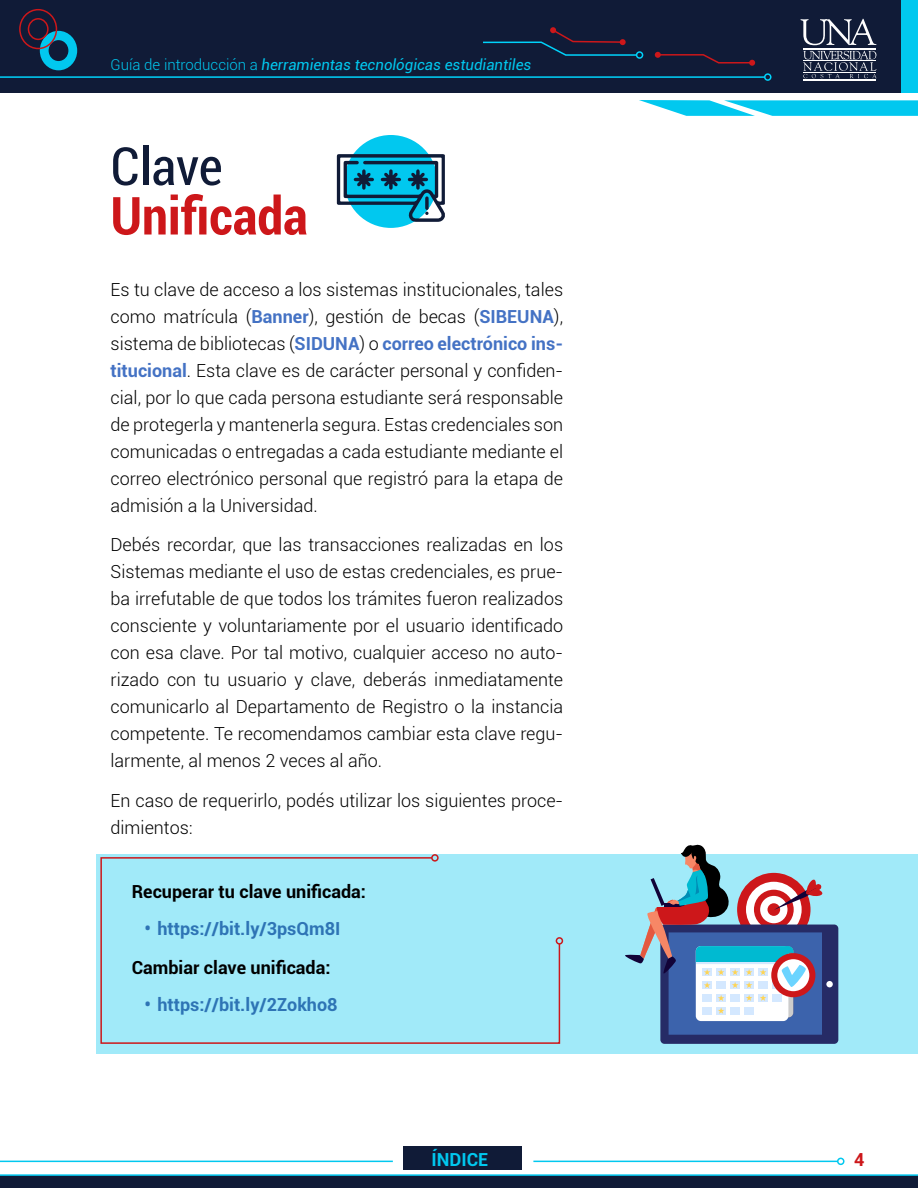
<style>
.page{position:relative;width:918px;height:1188px;background:#fff}
.page>*{position:absolute;margin:0;border:0;box-sizing:border-box;transform-origin:0 0}
.t1{font:700 condensed 52.5px "Roboto";color:#cd171a}
.t2{font:condensed 52.5px "Roboto";letter-spacing:-.005em;color:#101b37}
.t3{font:300 18px/27px "Roboto";color:#000;text-align:justify}
.t4{font:700 18px "Roboto";color:#000}
.t5{font:700 18px "Roboto";color:#2e74b5}
.t6{font:700 18px "Roboto";color:#01c8ef}
.t7{font:700 18px "Roboto";color:#cd171a}
.t8{font:italic 15px "Roboto";color:#01c8ef}
.s1{font-weight:300;font-style:normal}
.s2{font-weight:700;color:#4472c4}
</style>
<div class="page">
<div style="left:0;top:0;width:918px;height:93px;background:#101b37"></div>
<hr style="left:0;top:76px;width:765px;height:2px;background:#00d3fb">
<div style="left:764px;top:73px;width:8px;height:8px;border:2px solid #00d3fb;border-radius:50%"></div>
<svg style="left:803px;top:51px;width:74px;height:27px"></svg>
<hr style="left:803px;top:48px;width:73px;height:1px;background:#fff">
<hr style="left:803px;top:80px;width:73px;height:1px;background:#fff">
<hr style="left:803px;top:72px;width:73px;height:1px;background:#fff">
<hr style="left:803px;top:61px;width:73px;height:1px;background:#fff">
<svg style="left:800px;top:19px;width:76px;height:26px"></svg>
<div style="left:636px;top:51px;width:7px;height:8px;border:2px solid #00d3fb;border-radius:50%"></div>
<svg style="left:655px;top:52px;width:100px;height:14px"></svg>
<svg style="left:483px;top:27px;width:155px;height:30px"></svg>
<svg style="left:19px;top:8px;width:58px;height:62px"></svg>
<div style="left:902px;top:0;width:16px;height:93px;background:#01c8ef"></div>
<svg style="left:0;top:1174px;width:918px;height:14px;background:#14334f"></svg>
<hr style="left:533px;top:1161px;width:305px;height:1px;background:#01c8ef">
<div style="left:837px;top:1158px;width:8px;height:7px;border:2px solid #01c8ef;border-radius:50%"></div>
<hr style="left:0;top:1161px;width:393px;height:1px;background:#01c8ef">
<div style="left:403px;top:1146px;width:118px;height:24px;background:#101b37"></div>
<svg style="left:639px;top:100px;width:279px;height:16px;background:#2bd1f1"></svg>
<div style="left:344px;top:135px;width:93px;height:93px;background:#01c8ef;border-radius:50%"></div>
<div style="left:96px;top:854px;width:822px;height:199px;background:#a1eaf9"></div>
<svg style="left:100px;top:857px;width:461px;height:187px"></svg>
<div style="left:431px;top:854px;width:8px;height:8px;border:2px solid #cd171a;border-radius:50%"></div>
<div style="left:556px;top:937px;width:7px;height:8px;border:2px solid #cd171a;border-radius:50%"></div>
<div style="left:660px;top:925px;width:178px;height:119px;background:#262b66;border-radius:4px"></div>
<div style="left:826px;top:981px;width:7px;height:6px;background:#fff;border-radius:50%"></div>
<svg style="left:625px;top:844px;width:202px;height:191px"></svg>
<svg style="left:337px;top:154px;width:108px;height:68px"></svg>
<p class="t8" style="left:111px;top:54px;width:422px"><span class="s1">Guía de introducción a</span> herramientas tecnológicas estudiantiles</p>
<h1 class="t2" style="left:111px;top:130px;width:114px">Clave</h1>
<h1 class="t1" style="left:111px;top:179px;width:199px">Unificada</h1>
<p class="t3" style="left:111px;top:275px;width:454px">Es tu clave de acceso a los sistemas institucionales, tales como matrícula (<span class="s2">Banner</span>), gestión de becas (<span class="s2">SIBEUNA</span>), sistema de bibliotecas (<span class="s2">SIDUNA</span>) o <span class="s2">correo electrónico ins&shy;titucional</span>. Esta clave es de carácter personal y confiden&shy;cial, por lo que cada persona estudiante será responsable de protegerla y mantenerla segura. Estas credenciales son comunicadas o entregadas a cada estudiante mediante el correo electrónico personal que registró para la etapa de admisión a la Universidad.</p>
<p class="t3" style="left:111px;top:531px;width:454px">Debés recordar, que las transacciones realizadas en los Sistemas mediante el uso de estas credenciales, es prue&shy;ba irrefutable de que todos los trámites fueron realizados consciente y voluntariamente por el usuario identificado con esa clave. Por tal motivo, cualquier acceso no auto&shy;rizado con tu usuario y clave, deberás inmediatamente comunicarlo al Departamento de Registro o la instancia competente. Te recomendamos cambiar esta clave regu&shy;larmente, al menos 2 veces al año.</p>
<p class="t3" style="left:111px;top:787px;width:454px">En caso de requerirlo, podés utilizar los siguientes proce&shy;dimientos:</p>
<p class="t4" style="left:132px;top:879px;width:236px">Recuperar tu clave unificada:</p>
<p class="t5" style="left:145px;top:916px;width:197px">• https://bit.ly/3psQm8I</p>
<p class="t4" style="left:132px;top:955px;width:200px">Cambiar clave unificada:</p>
<p class="t5" style="left:145px;top:992px;width:195px">• https://bit.ly/2Zokho8</p>
<p class="t6" style="left:432px;top:1147px;width:58px">ÍNDICE</p>
<p class="t7" style="left:854px;top:1146px;width:12px">4</p>
</div>
